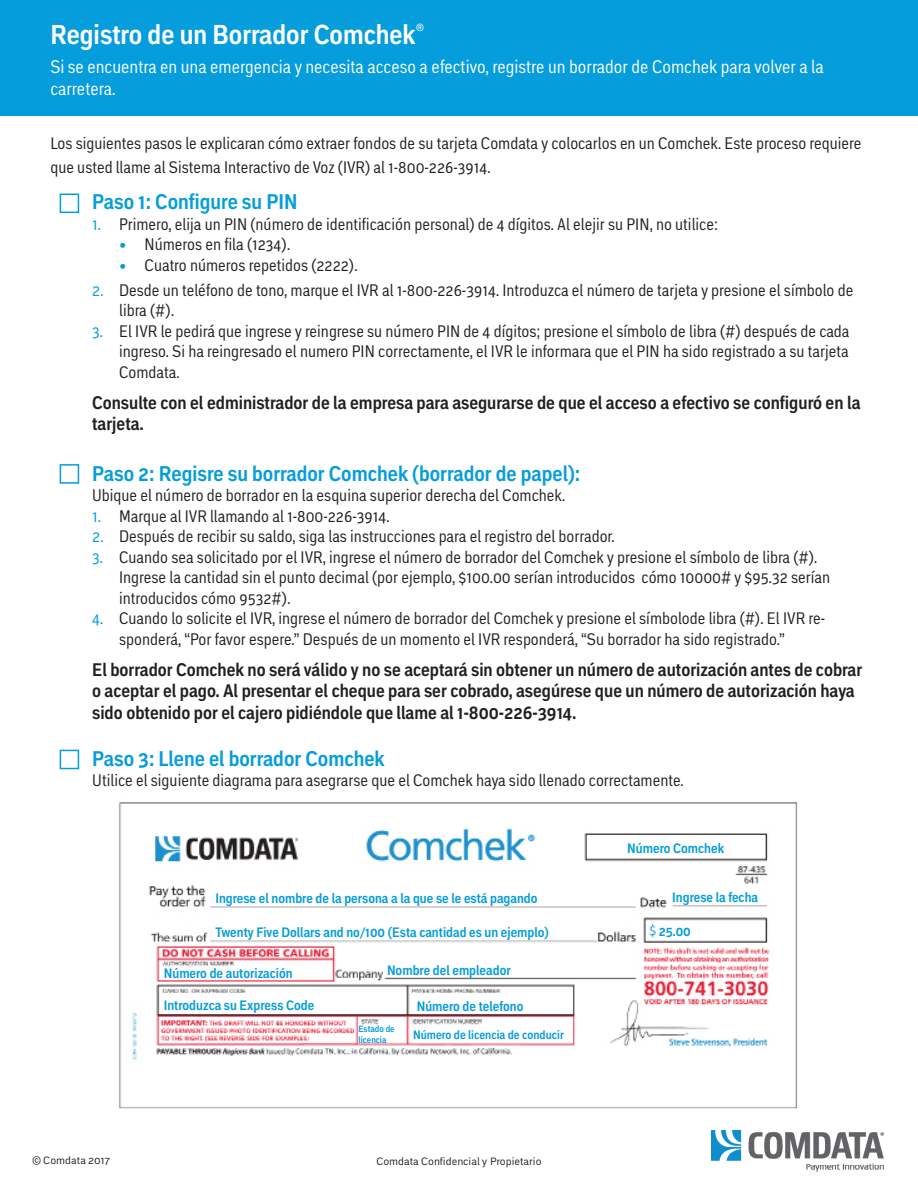
<style>
.page{position:relative;width:918px;height:1188px;background:#fff}
.page>*{position:absolute;margin:0;border:0;box-sizing:border-box;transform-origin:0 0}
.t1{font:700 condensed 27px "Embarcadero MVB Pro";color:#fff}
.t2{font:700 condensed 21px "Embarcadero MVB Pro";color:#069ddc}
.t3{font:700 condensed 18px/21.6px "Embarcadero MVB Pro";color:#231f20}
.t4{font:condensed 18px/21.6px "Embarcadero MVB Pro";color:#fff}
.t5{font:condensed 16.5px/20.5px "Embarcadero MVB Pro";color:#231f20}
.t6{font:700 condensed 13.5px "Embarcadero MVB Pro";color:#069ddc}
.t7{font:700 condensed 12px "Embarcadero MVB Pro";color:#069ddc}
.t8{font:10.5px "Embarcadero MVB Pro";color:#231f20}
.t9{font:700 condensed 9px/10.8px "Embarcadero MVB Pro";color:#069ddc}
.s1{color:#069ddc}
.s2{font-stretch:condensed}
</style>
<div class="page">
<div style="left:0;top:0;width:918px;height:115px;background:#069ddc"></div>
<div style="left:60px;top:194px;width:19px;height:19px;border:2px solid #069ddc"></div>
<div style="left:60px;top:464px;width:19px;height:20px;border:2px solid #069ddc"></div>
<img style="left:119px;top:802px;width:679px;height:307px">
<div style="left:60px;top:750px;width:19px;height:19px;border:2px solid #069ddc"></div>
<img style="left:711px;top:1131px;width:173px;height:41px">
<p class="t1" style="left:50px;top:16px;width:375px">Registro de un Borrador Comchek<sup>®</sup></p>
<p class="t4" style="left:50px;top:55px;width:775px">Si se encuentra en una emergencia y necesita acceso a efectivo, registre un borrador de Comchek para volver a la carretera.</p>
<p class="t5" style="left:50px;top:130px;width:813px;line-height:24px">Los siguientes pasos le explicaran cómo extraer fondos de su tarjeta Comdata y colocarlos en un Comchek. Este proceso requiere que usted llame al Sistema Interactivo de Voz (IVR) al 1-800-226-3914.</p>
<p class="t2" style="left:92px;top:187px;width:207px">Paso 1: Configure su PIN</p>
<p class="t5" style="left:92px;top:213px;width:627px"><span class="s1">1.</span> Primero, elija un PIN (número de identificación personal) de 4 dígitos. Al elejir su PIN, no utilice:</p>
<p class="t5" style="left:119px;top:234px;width:173px"><span class="s1">•</span> Números en fila (1234).</p>
<p class="t5" style="left:119px;top:254px;width:240px"><span class="s1">•</span> Cuatro números repetidos (2222).</p>
<p class="t5" style="left:119px;top:279px;width:736px;text-indent:-27px"><span class="s1">2.</span> Desde un teléfono de tono, marque el IVR al 1-800-226-3914. Introduzca el número de tarjeta y presione el símbolo de libra (#).</p>
<p class="t5" style="left:119px;top:320px;width:732px;text-align:justify;text-indent:-27px"><span class="s1">3.</span> El IVR le pedirá que ingrese y reingrese su número PIN de 4 dígitos; presione el símbolo de libra (#) después de cada ingreso. Si ha reingresado el numero PIN correctamente, el IVR le informara que el PIN ha sido registrado a su tarjeta Comdata.</p>
<p class="t3" style="left:92px;top:391px;width:770px">Consulte con el edministrador de la empresa para asegurarse de que el acceso a efectivo se configuró en la tarjeta.</p>
<p class="t2" style="left:92px;top:458px;width:490px">Paso 2: Regisre su borrador Comchek (borrador de papel):</p>
<p class="t5" style="left:92px;top:484px;width:475px">Ubique el número de borrador en la esquina superior derecha del Comchek.</p>
<p class="t5" style="left:92px;top:505px;width:299px"><span class="s1">1.</span> Marque al IVR llamando al 1-800-226-3914.</p>
<p class="t5" style="left:92px;top:526px;width:524px"><span class="s1">2.</span> Después de recibir su saldo, siga las instrucciones para el registro del borrador.</p>
<p class="t5" style="left:119px;top:546px;width:713px;text-indent:-27px"><span class="s1">3.</span> Cuando sea solicitado por el IVR, ingrese el número de borrador del Comchek y presione el símbolo de libra (#).<br>Ingrese la cantidad sin el punto decimal (por ejemplo, $100.00 serían introducidos cómo 10000# y $95.32 serían introducidos cómo 9532#).</p>
<p class="t5" style="left:119px;top:608px;width:707px;text-indent:-27px"><span class="s1">4.</span> Cuando lo solicite el IVR, ingrese el número de borrador del Comchek y presione el símbolode libra (#). El IVR re&shy;sponderá, “Por favor espere.” Después de un momento el IVR responderá, “Su borrador ha sido registrado.”</p>
<p class="t3" style="left:92px;top:658px;width:772px">El borrador Comchek no será válido y no se aceptará sin obtener un número de autorización antes de cobrar o aceptar el pago. Al presentar el cheque para ser cobrado, asegúrese que un número de autorización haya sido obtenido por el cajero pidiéndole que llame al 1-800-226-3914.</p>
<p class="t2" style="left:92px;top:743px;width:294px">Paso 3: Llene el borrador Comchek</p>
<p class="t5" style="left:92px;top:769px;width:593px">Utilice el siguiente diagrama para asegrarse que el Comchek haya sido llenado correctamente.</p>
<p class="t6" style="left:627px;top:839px;width:98px">Número Comchek</p>
<p class="t6" style="left:215px;top:888px;width:324px">Ingrese el nombre de la persona a la que se le está pagando</p>
<p class="t6" style="left:672px;top:888px;width:87px">Ingrese la fecha</p>
<p class="t6" style="left:215px;top:923px;width:335px">Twenty Five Dollars and no/100 (Esta cantidad es un ejemplo)</p>
<p class="t6" style="left:659px;top:921px;width:34px">25.00</p>
<p class="t6" style="left:387px;top:960px;width:125px">Nombre del empleador</p>
<p class="t6" style="left:164px;top:996px;width:152px">Introduzca su Express Code</p>
<p class="t6" style="left:417px;top:997px;width:108px">Número de telefono</p>
<p class="t9" style="left:358px;top:1023px;width:38px">Estado de licencia</p>
<p class="t7" style="left:413px;top:1027px;width:152px">Número de licencia de conducir</p>
<p class="t6" style="left:164px;top:963px;width:130px">Número de autorización</p>
<p class="t8" style="left:32px;top:1153px;width:79px"><span class="s2">©</span> Comdata 2017</p>
<p class="t8" style="left:376px;top:1154px;width:167px">Comdata Confidencial y Propietario</p>
</div>
